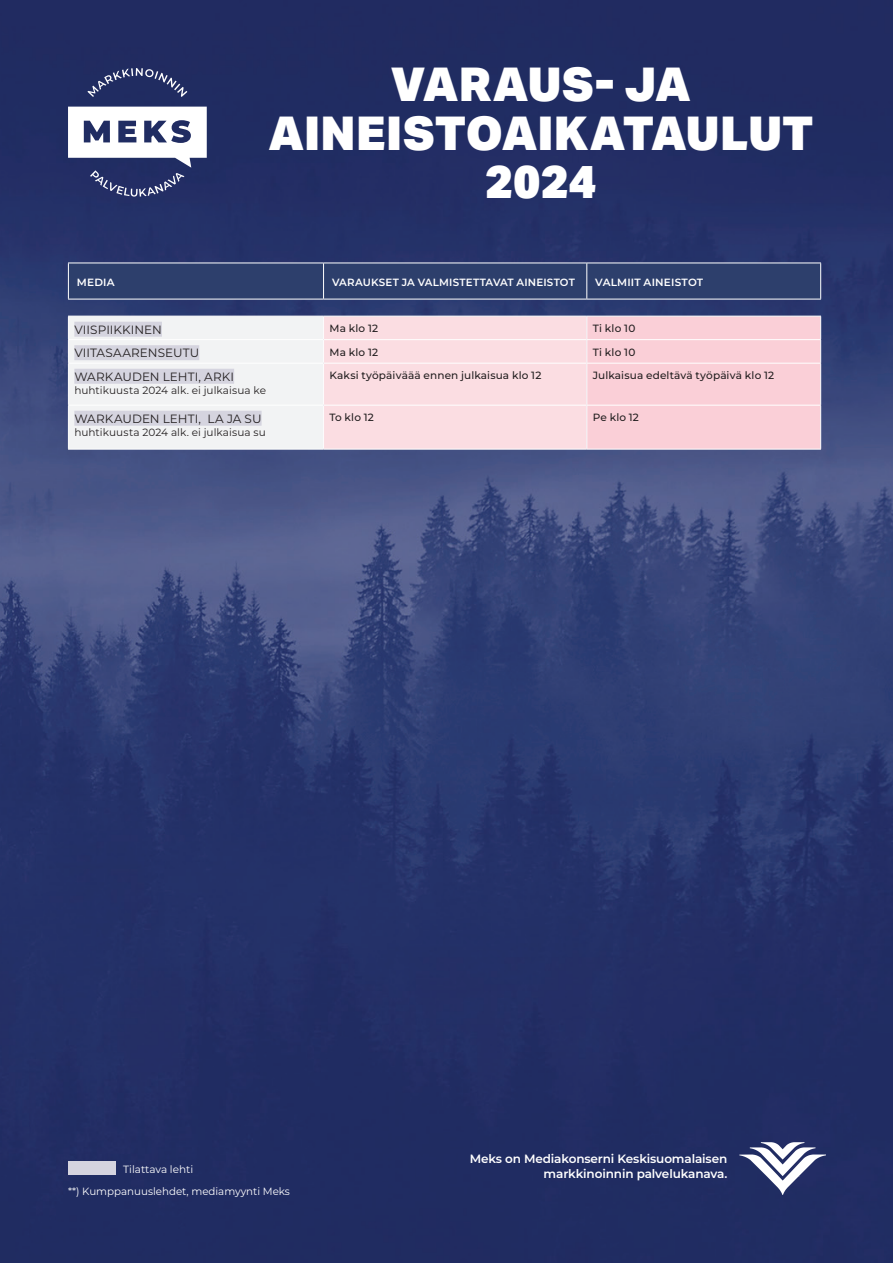
<style>
.page{position:relative;width:893px;height:1263px;background:#fff}
.page>*{position:absolute;margin:0;border:0;box-sizing:border-box;transform-origin:0 0}
.t1{font:900 46.5px/48.6px "Aktiv Grotesk";letter-spacing:-.005em;color:#fff;text-align:center}
.t2{font:12px "Montserrat";letter-spacing:.01em;color:#231f20}
.t3{font:600 12px/15px "Montserrat";letter-spacing:-.01em;color:#fff;text-align:right}
.Levikki-_ja_jakelualue{font:500 10.5px "Montserrat";letter-spacing:.015em;color:#231f20}
.t4{font:10.5px "Montserrat";letter-spacing:.005em;color:#231f20}
.Yläpalkin_tekstit{font:600 10.5px "Montserrat";letter-spacing:.015em;color:#fff}
.t5{font:10.5px "Montserrat";color:#fff}
</style>
<div class="page">
<img style="left:0;top:0;width:893px;height:1263px">
<svg style="left:87px;top:68px;width:100px;height:29px;background:#384372"></svg>
<svg style="left:68px;top:107px;width:139px;height:90px"></svg>
<div style="left:68px;top:1161px;width:48px;height:14px;background:#d5d4df"></div>
<svg style="left:739px;top:1142px;width:87px;height:53px"></svg>
<svg style="left:68px;top:316px;width:753px;height:133px"></svg>
<hr style="left:68px;top:363px;width:256px;height:1px;background:#fff">
<hr style="left:68px;top:364px;width:1px;height:41px;background:#fff">
<hr style="left:324px;top:363px;width:263px;height:1px;background:#fff">
<hr style="left:323px;top:364px;width:1px;height:41px;background:#fff">
<hr style="left:587px;top:363px;width:234px;height:1px;background:#fff">
<hr style="left:586px;top:364px;width:1px;height:41px;background:#fff">
<hr style="left:820px;top:364px;width:1px;height:41px;background:#fff">
<hr style="left:68px;top:405px;width:256px;height:1px;background:#fff">
<hr style="left:68px;top:405px;width:1px;height:44px;background:#fff">
<hr style="left:324px;top:405px;width:263px;height:1px;background:#fff">
<hr style="left:323px;top:405px;width:1px;height:44px;background:#fff">
<hr style="left:587px;top:405px;width:234px;height:1px;background:#fff">
<hr style="left:586px;top:405px;width:1px;height:44px;background:#fff">
<hr style="left:820px;top:405px;width:1px;height:44px;background:#fff">
<hr style="left:68px;top:449px;width:256px;height:1px;background:#fff">
<hr style="left:324px;top:449px;width:263px;height:1px;background:#fff">
<hr style="left:587px;top:449px;width:234px;height:1px;background:#fff">
<div style="left:74px;top:322px;width:88px;height:15px;background:#d5d4df"></div>
<div style="left:74px;top:345px;width:125px;height:15px;background:#d5d4df"></div>
<div style="left:74px;top:369px;width:160px;height:15px;background:#d5d4df"></div>
<div style="left:74px;top:411px;width:188px;height:15px;background:#d5d4df"></div>
<div style="left:69px;top:264px;width:751px;height:35px;background:#2d3f6c"></div>
<hr style="left:68px;top:263px;width:1px;height:36px;background:#fff">
<hr style="left:323px;top:263px;width:1px;height:36px;background:#fff">
<hr style="left:586px;top:263px;width:1px;height:36px;background:#fff">
<hr style="left:820px;top:263px;width:1px;height:36px;background:#fff">
<hr style="left:68px;top:299px;width:256px;height:1px;background:#fff">
<hr style="left:324px;top:299px;width:263px;height:1px;background:#fff">
<hr style="left:587px;top:299px;width:234px;height:1px;background:#fff">
<hr style="left:68px;top:263px;width:256px;height:1px;background:#fff">
<hr style="left:324px;top:263px;width:263px;height:1px;background:#fff">
<hr style="left:587px;top:263px;width:234px;height:1px;background:#fff">
<h1 class="t1" style="left:268px;top:59px;width:547px">VARAUS- JA<br>AINEISTOAIKATAULUT<br>2024</h1>
<p class="Yläpalkin_tekstit" style="left:77px;top:275px;width:39px">MEDIA</p>
<p class="Yläpalkin_tekstit" style="left:332px;top:275px;width:244px">VARAUKSET JA VALMISTETTAVAT AINEISTOT</p>
<p class="Yläpalkin_tekstit" style="left:595px;top:275px;width:109px">VALMIIT AINEISTOT</p>
<p class="t2" style="left:74px;top:321px;width:89px">VIISPIIKKINEN</p>
<p class="Levikki-_ja_jakelualue" style="left:329px;top:321px;width:50px">Ma klo 12</p>
<p class="Levikki-_ja_jakelualue" style="left:593px;top:321px;width:44px">Ti klo 10</p>
<p class="t2" style="left:74px;top:345px;width:126px">VIITASAARENSEUTU</p>
<p class="Levikki-_ja_jakelualue" style="left:329px;top:345px;width:50px">Ma klo 12</p>
<p class="Levikki-_ja_jakelualue" style="left:593px;top:345px;width:44px">Ti klo 10</p>
<p class="t2" style="left:74px;top:368px;width:161px">WARKAUDEN LEHTI, ARKI</p>
<p class="t4" style="left:74px;top:383px;width:193px">huhtikuusta 2024 alk. ei julkaisua ke</p>
<p class="Levikki-_ja_jakelualue" style="left:329px;top:369px;width:213px">Kaksi työpäiväää ennen julkaisua klo 12</p>
<p class="Levikki-_ja_jakelualue" style="left:593px;top:369px;width:183px">Julkaisua edeltävä työpäivä klo 12</p>
<p class="t2" style="left:74px;top:410px;width:189px">WARKAUDEN LEHTI, LA JA SU</p>
<p class="t4" style="left:74px;top:425px;width:193px">huhtikuusta 2024 alk. ei julkaisua su</p>
<p class="Levikki-_ja_jakelualue" style="left:329px;top:411px;width:46px">To klo 12</p>
<p class="Levikki-_ja_jakelualue" style="left:593px;top:411px;width:48px">Pe klo 12</p>
<p class="t5" style="left:123px;top:1162px;width:72px">Tilattava lehti</p>
<p class="t3" style="left:470px;top:1150px;width:259px">Meks on Mediakonserni Keskisuomalaisen markkinoinnin palvelukanava.</p>
<p class="t5" style="left:68px;top:1184px;width:223px">**) Kumppanuuslehdet, mediamyynti Meks</p>
</div>
